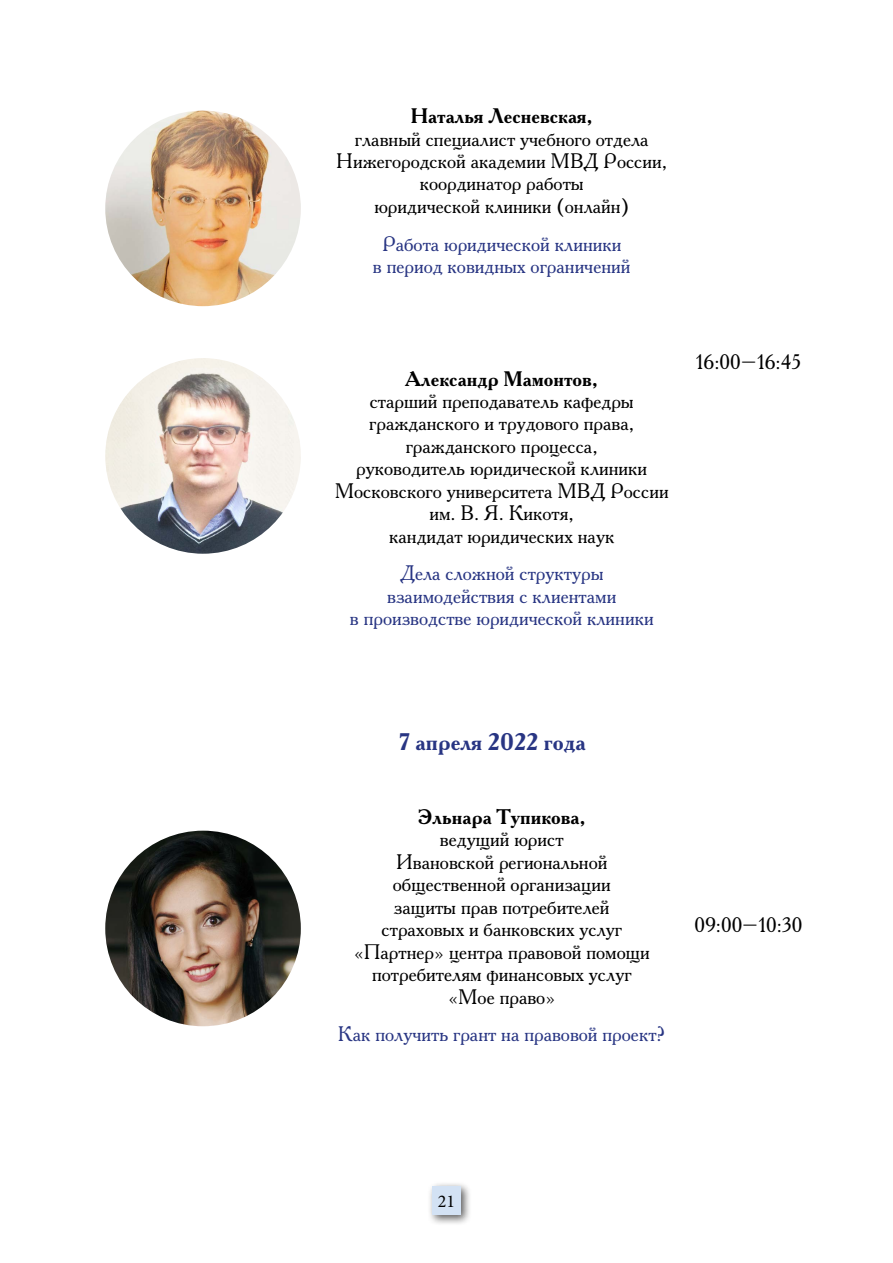
<style>
.page{position:relative;width:893px;height:1263px;background:#fff}
.page>*{position:absolute;margin:0;border:0;box-sizing:border-box;transform-origin:0 0}
.t1{font:700 24px "Academy C";color:#283583}
.t2{font:21px/22.5px "Academy C";color:#000;text-align:center}
.t3{font:21px/22.5px "Academy C";color:#283583;text-align:center}
.t4{font:700 21px "Academy C";color:#000}
.t5{font:18px "Minion Pro";color:#000}
</style>
<div class="page">
<div style="left:427px;top:1181px;width:45px;height:46px;background:#000;opacity:.65"></div>
<div style="left:432px;top:1186px;width:29px;height:29px;background:#d3e2f4"></div>
<img style="left:105px;top:111px;width:196px;height:195px;border-radius:98px">
<img style="left:105px;top:358px;width:196px;height:196px;border-radius:98px">
<img style="left:105px;top:831px;width:196px;height:195px;border-radius:98px">
<p class="t4" style="left:411px;top:102px;width:184px">Наталья Лесневская,</p>
<p class="t2" style="left:336px;top:127px;width:333px">главный специалист учебного отдела<br>Нижегородской академии МВД России, координатор работы<br>юридической клиники (онлайн)</p>
<p class="t3" style="left:373px;top:232px;width:259px">Работа юридической клиники<br>в период ковидных ограничений</p>
<p class="t4" style="left:405px;top:364px;width:194px">Александр Мамонтов,</p>
<p class="t2" style="left:335px;top:389px;width:335px">старший преподаватель кафедры гражданского и трудового права, гражданского процесса,<br>руководитель юридической клиники<br>Московского университета МВД России им. В. Я. Кикотя,<br>кандидат юридических наук</p>
<p class="t3" style="left:350px;top:562px;width:305px">Дела сложной структуры взаимодействия с клиентами<br>в производстве юридической клиники</p>
<p class="t2" style="left:695px;top:350px;width:107px">16:00–16:45</p>
<p class="t1" style="left:399px;top:725px;width:188px">7 апреля 2022 года</p>
<p class="t4" style="left:418px;top:803px;width:170px">Эльнара Тупикова,</p>
<p class="t2" style="left:354px;top:828px;width:298px">ведущий юрист<br>Ивановской региональной общественной организации<br>защиты прав потребителей страховых и банковских услуг «Партнер» центра правовой помощи потребителям финансовых услуг «Мое право»</p>
<p class="t3" style="left:338px;top:1023px;width:329px">Как получить грант на правовой проект?</p>
<p class="t2" style="left:694px;top:913px;width:110px">09:00–10:30</p>
<p class="t5" style="left:438px;top:1189px;width:19px">21</p>
</div>
